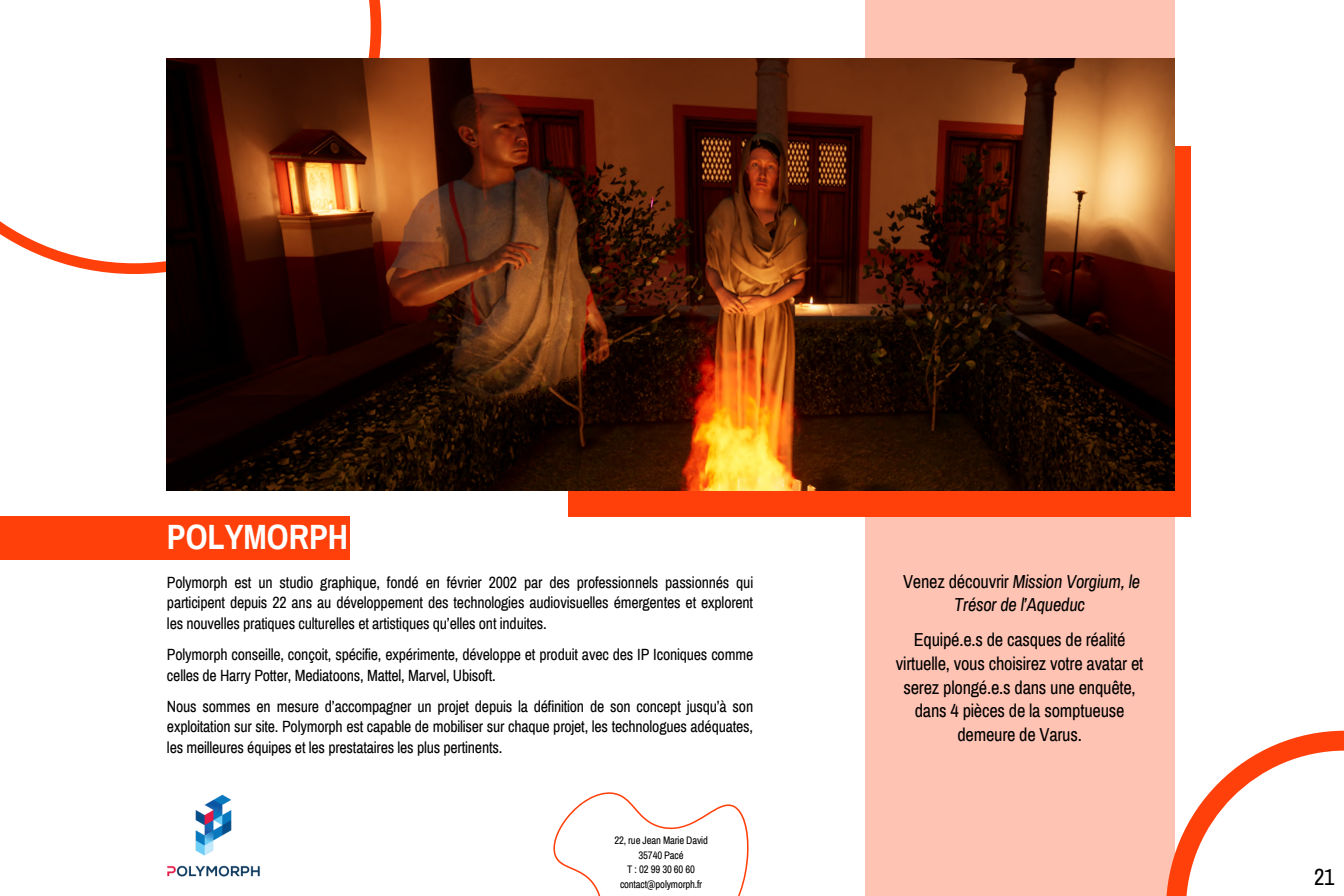
<style>
.page{position:relative;width:1344px;height:896px;background:#fff}
.page>*{position:absolute;margin:0;border:0;box-sizing:border-box;transform-origin:0 0}
.t1{font:700 34.3px "Archivo Narrow";color:#fff}
.t2{font:22.75px "Archivo Narrow";color:#000}
.t3{font:18.38px/23.6px "Archivo Narrow";letter-spacing:-.01em;color:#000;text-align:center}
.t4{font:italic 18.38px/23.6px "Archivo Narrow";letter-spacing:-.01em;color:#000;text-align:center}
.t5{font:15.84px/20.3px "Archivo Narrow";letter-spacing:-.01em;color:#000;text-align:justify}
.t6{font:10.67px/14.4px "Archivo Narrow";letter-spacing:-.015em;color:#000;text-align:center}
.s1{font-style:normal}
</style>
<div class="page">
<div style="left:568px;top:146px;width:623px;height:371px;background:#ff400a"></div>
<div style="left:865px;top:0;width:309px;height:896px;background:#ffc3b3"></div>
<svg style="left:1166px;top:731px;width:178px;height:165px"></svg>
<svg style="left:0;top:0;width:381px;height:274px"></svg>
<img style="left:167px;top:59px;width:1007px;height:431px">
<div style="left:0;top:516px;width:350px;height:43px;background:#ff400a"></div>
<svg style="left:553px;top:792px;width:196px;height:104px"></svg>
<img style="left:167px;top:794px;width:93px;height:83px">
<h1 class="t1" style="left:167px;top:519px;width:183px">POLYMORPH</h1>
<p class="t5" style="left:167px;top:572px;width:588px">Polymorph est un studio graphique, fondé en février 2002 par des professionnels passionnés qui participent depuis 22 ans au développement des technologies audiovisuelles émergentes et explorent les nouvelles pratiques culturelles et artistiques qu’elles ont induites.</p>
<p class="t5" style="left:167px;top:645px;width:588px">Polymorph conseille, conçoit, spécifie, expérimente, développe et produit avec des IP Iconiques comme celles de Harry Potter, Mediatoons, Mattel, Marvel, Ubisoft.</p>
<p class="t5" style="left:167px;top:696px;width:588px">Nous sommes en mesure d’accompagner un projet depuis la définition de son concept jusqu’à son exploitation sur site. Polymorph est capable de mobiliser sur chaque projet, les technologues adéquates, les meilleures équipes et les prestataires les plus pertinents.</p>
<p class="t6" style="left:614px;top:833px;width:95px">22, rue Jean Marie David<br>35740 Pacé<br>T:0299306060 contact@polymorph.fr</p>
<p class="t4" style="left:903px;top:570px;width:239px"><span class="s1">Venez découvrir</span> Mission Vorgium, le<br>Trésor de l’Aqueduc</p>
<p class="t3" style="left:896px;top:628px;width:249px">Equipé.e.s de casques de réalité virtuelle, vous choisirez votre avatar et serez plongé.e.s dans une enquête, dans 4 pièces de la somptueuse demeure de Varus.</p>
<h2 class="t2" style="left:1314px;top:865px;width:22px">21</h2>
</div>
